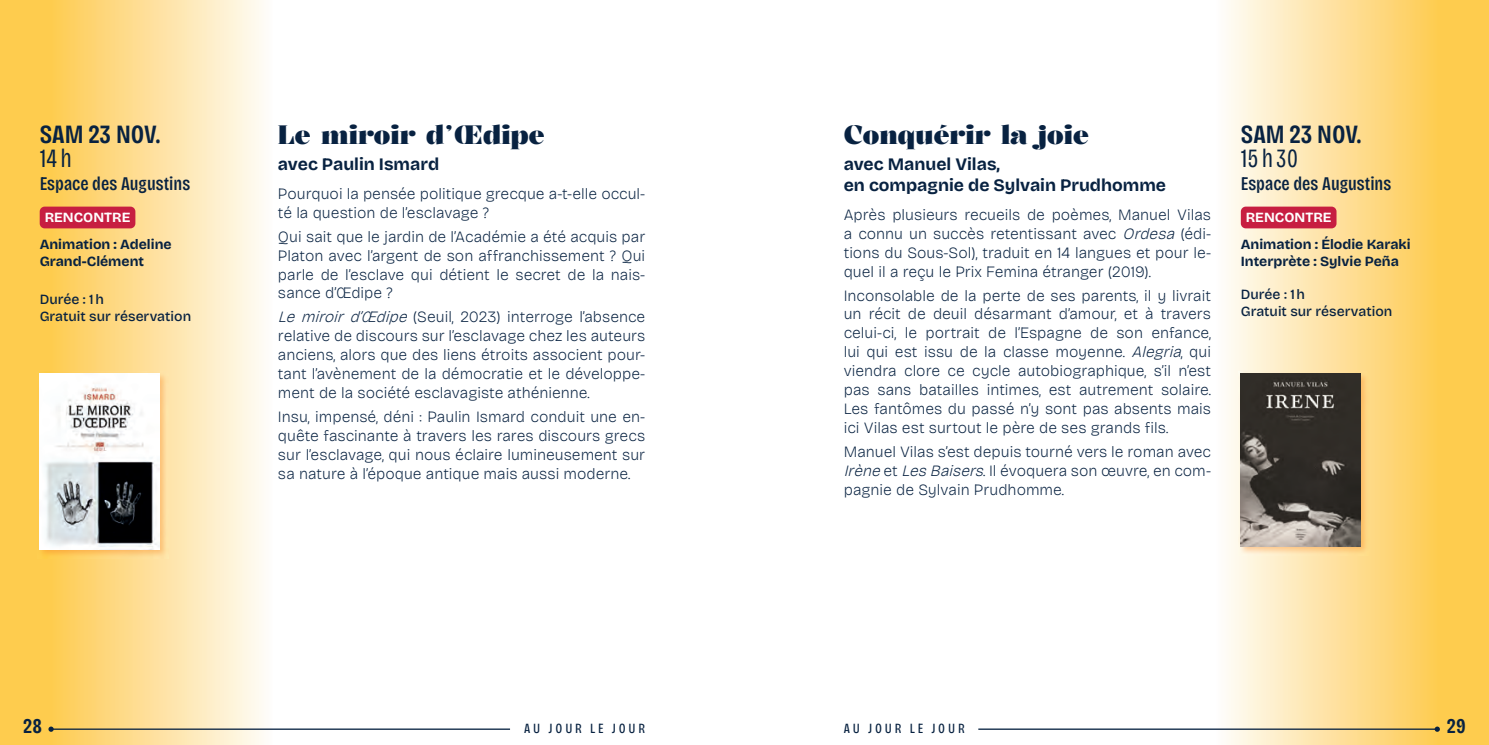
<style>
.page{position:relative;width:1489px;height:745px;background:#fff}
.page>*{position:absolute;margin:0;border:0;box-sizing:border-box;transform-origin:0 0}
.t1{font:100 26.25px "Kalnia";color:#082241}
.t2{font:600 26.25px "Bricolage Grotesque Condensed";color:#082241}
.t3{font:300 26.25px "Bricolage Grotesque Condensed";color:#082241}
.t4{font:600 21px "Bricolage Grotesque Condensed";color:#082241}
.t5{font:500 19.25px "Bricolage Grotesque Condensed";color:#082241}
.t6{font:700 17.5px/21px "Bricolage Grotesque";color:#082241}
.t7{font:200 15.75px/18.9px "Bricolage Grotesque";color:#082241;text-align:justify}
.t8{font:700 14px/16.8px "Bricolage Grotesque";color:#082241}
.t9{font:500 14px/16.8px "Bricolage Grotesque";color:#082241}
.t10{font:14px "Bricolage Grotesque Condensed";letter-spacing:.2em;color:#082241}
.t11{font:700 14px "Bricolage Grotesque";color:#fff}
.s1{font-style:italic}
</style>
<div class="page">
<svg style="left:0;top:0;width:273px;height:744px;background:#fde099"></svg>
<svg style="left:1215px;top:0;width:273px;height:744px;background:#fddd91"></svg>
<hr style="left:978px;top:728px;width:459px;height:1px;background:#082241">
<svg style="left:1434px;top:726px;width:5px;height:5px"></svg>
<hr style="left:51px;top:728px;width:459px;height:1px;background:#082241">
<svg style="left:48px;top:726px;width:6px;height:5px"></svg>
<div style="left:40px;top:206px;width:95px;height:22px;background:#c71e41;border-radius:5px"></div>
<div style="left:1240px;top:206px;width:96px;height:22px;background:#c71e41;border-radius:5px"></div>
<img style="left:38px;top:371px;width:130px;height:186px">
<img style="left:40px;top:373px;width:119px;height:175px">
<img style="left:1238px;top:371px;width:131px;height:184px">
<img style="left:1240px;top:373px;width:120px;height:172px">
<h1 class="t2" style="left:40px;top:114px;width:121px">SAM 23 NOV.</h1>
<h1 class="t3" style="left:40px;top:139px;width:34px">14 h</h1>
<p class="t5" style="left:40px;top:169px;width:152px">Espace des Augustins</p>
<p class="t11" style="left:45px;top:206px;width:87px">RENCONTRE</p>
<p class="t8" style="left:40px;top:235px;width:133px">Animation : Adeline<br>Grand-Clément</p>
<p class="t9" style="left:40px;top:290px;width:153px">Durée : 1 h<br>Gratuit sur réservation</p>
<h1 class="t1" style="left:278px;top:119px;width:268px">Le miroir d’Œdipe</h1>
<p class="t6" style="left:278px;top:153px;width:163px">avec Paulin Ismard</p>
<p class="t7" style="left:278px;top:183px;width:369px">Pourquoi la pensée politique grecque a-t-elle occul&shy;té la question de l’esclavage ?</p>
<p class="t7" style="left:278px;top:226px;width:369px">Qui sait que le jardin de l’Académie a été acquis par Platon avec l’argent de son affranchissement ? Qui parle de l’esclave qui détient le secret de la nais&shy;sance d’Œdipe ?</p>
<p class="t7" style="left:278px;top:306px;width:369px"><span class="s1">Lemiroird’Œdipe</span>(Seuil, 2023) interroge l’absence relative de discours sur l’esclavage chez les auteurs anciens, alors que des liens étroits associent pour&shy;tant l’avènement de la démocratie et le développe&shy;ment de la société esclavagiste athénienne.</p>
<p class="t7" style="left:278px;top:406px;width:369px">Insu, impensé, déni : Paulin Ismard conduit une en&shy;quête fascinante à travers les rares discours grecs sur l’esclavage, qui nous éclaire lumineusement sur sa nature à l’époque antique mais aussi moderne.</p>
<h1 class="t1" style="left:843px;top:119px;width:247px">Conquérir la joie</h1>
<p class="t6" style="left:843px;top:153px;width:324px">avec Manuel Vilas,<br>en compagnie de Sylvain Prudhomme</p>
<p class="t7" style="left:843px;top:204px;width:369px">Après plusieurs recueils de poèmes, Manuel Vilas a connu un succès retentissant avec <span class="s1">Ordesa</span>(édi&shy;tions du Sous-Sol), traduit en 14 langues et pour le&shy;quel il a reçu le Prix Femina étranger (2019).</p>
<p class="t7" style="left:843px;top:284px;width:369px">Inconsolable de la perte de ses parents, il y livrait un récit de deuil désarmant d’amour, et à travers celui-ci, le portrait de l’Espagne de son enfance, lui qui est issu de la classe moyenne. <span class="s1">Alegria</span>, qui viendra clore ce cycle autobiographique, s’il n’est pas sans batailles intimes, est autrement solaire.<br>Les fantômes du passé n’y sont pas absents mais ici Vilas est surtout le père de ses grands fils.</p>
<p class="t7" style="left:843px;top:441px;width:369px">Manuel Vilas s’est depuis tourné vers le roman avec <span class="s1">Irène</span>et <span class="s1">LesBaisers</span>. Il évoquera son œuvre, en com&shy;pagnie de Sylvain Prudhomme.</p>
<h1 class="t2" style="left:1240px;top:114px;width:121px">SAM 23 NOV.</h1>
<h1 class="t3" style="left:1240px;top:139px;width:59px">15 h 30</h1>
<p class="t5" style="left:1240px;top:169px;width:152px">Espace des Augustins</p>
<p class="t11" style="left:1245px;top:206px;width:87px">RENCONTRE</p>
<p class="t8" style="left:1240px;top:235px;width:171px">Animation : Élodie Karaki<br>Interprète : Sylvie Peña</p>
<p class="t9" style="left:1240px;top:285px;width:153px">Durée : 1 h<br>Gratuit sur réservation</p>
<h2 class="t4" style="left:23px;top:709px;width:20px">28</h2>
<p class="t10" style="left:524px;top:717px;width:122px">AU JOUR LE JOUR</p>
<p class="t10" style="left:843px;top:717px;width:122px">AU JOUR LE JOUR</p>
<h2 class="t4" style="left:1446px;top:709px;width:20px">29</h2>
</div>
